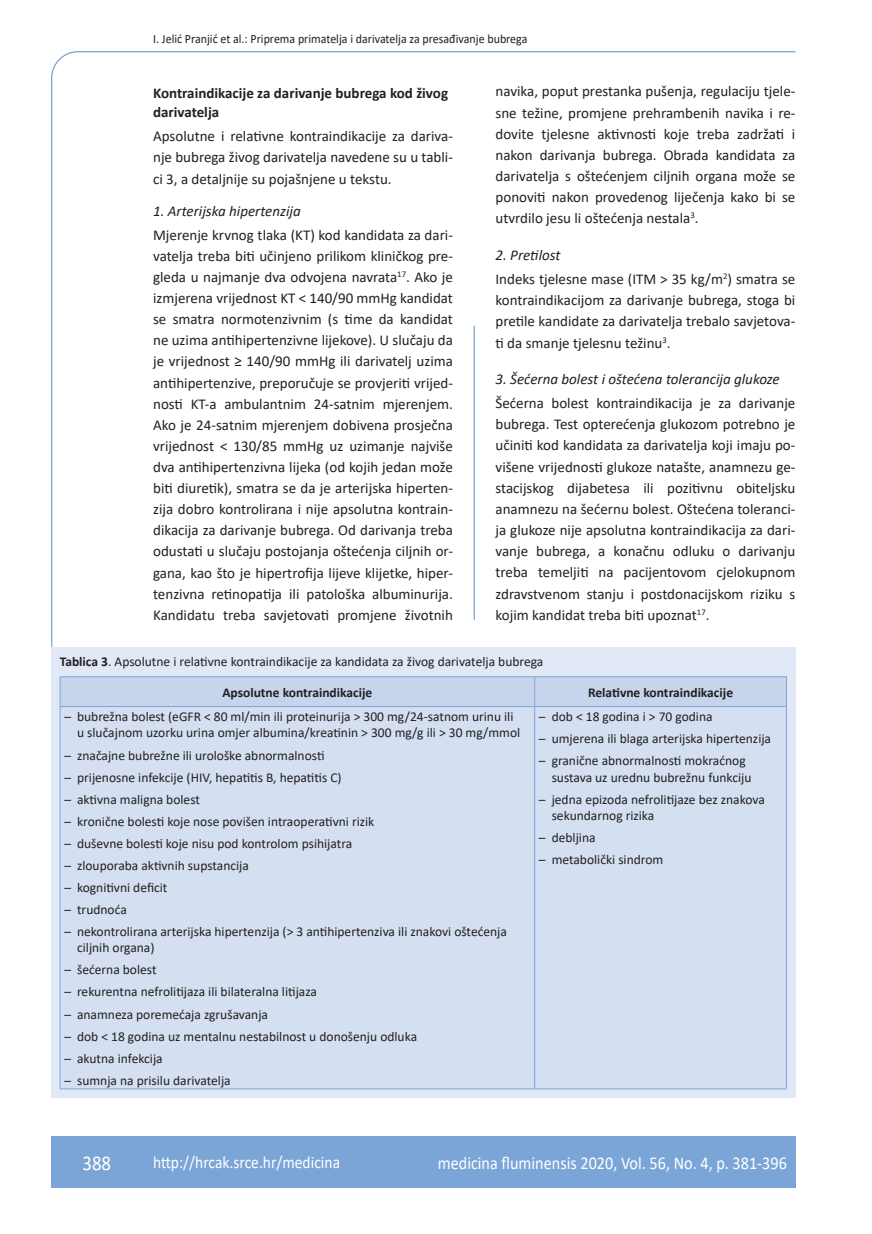
<style>
.page{position:relative;width:872px;height:1234px;background:#fff}
.page>*{position:absolute;margin:0;border:0;box-sizing:border-box;transform-origin:0 0}
.t1{font:21px "Calibri";color:#fff;scale:.9 1}
.t2{font:18px "Calibri";color:#fff;scale:.9 1}
.t3{font:17.25px "Calibri";color:#fff;scale:.9 1}
.osnovni_tekst{font:15px/21.1px "Calibri";color:#231f20;text-align:justify}
.podpodnaslov{font:italic 15px "Calibri";color:#231f20}
.podnaslov{font:700 15px/19.6px "Calibri";color:#231f20}
.tablica{font:13.5px/16.5px "Calibri";color:#231f20}
.potpis_slika{font:13.5px "Calibri";color:#231f20}
.tablica-2{font:700 13.5px "Calibri";color:#231f20}
.glava{font:12.75px "Calibri";color:#231f20;scale:.94 1}
.s1{font-weight:700}
</style>
<div class="page">
<svg style="left:51px;top:51px;width:745px;height:597px"></svg>
<hr style="left:473px;top:325px;width:2px;height:294px;background:#7ca5d7">
<div style="left:51px;top:1135px;width:744px;height:51px;background:#7ca5d7"></div>
<div style="left:51px;top:647px;width:744px;height:450px;background:#e1e9f6"></div>
<div style="left:61px;top:707px;width:725px;height:381px;background:#d4dff1"></div>
<svg style="left:60px;top:676px;width:727px;height:30px;background:#c3d3eb"></svg>
<hr style="left:60px;top:706px;width:474px;height:1px;background:#7ca5d7">
<hr style="left:60px;top:706px;width:1px;height:382px;background:#7ca5d7">
<hr style="left:534px;top:706px;width:253px;height:1px;background:#7ca5d7">
<hr style="left:534px;top:706px;width:1px;height:382px;background:#7ca5d7">
<hr style="left:786px;top:706px;width:1px;height:382px;background:#7ca5d7">
<hr style="left:60px;top:1088px;width:474px;height:1px;background:#7ca5d7">
<hr style="left:534px;top:1088px;width:253px;height:1px;background:#7ca5d7">
<p class="glava" style="left:153px;top:29px;width:400px">I. Jelić Pranjić et al.: Priprema primatelja i darivatelja za presađivanje bubrega</p>
<p class="osnovni_tekst" style="left:495px;top:80px;width:301px">navika, poput prestanka pušenja, regulaciju tjele&shy;sne težine, promjene prehrambenih navika i re&shy;dovite tjelesne aktivnosti koje treba zadržati i nakon darivanja bubrega. Obrada kandidata za darivatelja s oštećenjem ciljnih organa može se ponoviti nakon provedenog liječenja kako bi se utvrdilo jesu li oštećenja nestala<sup>3</sup>.</p>
<p class="podpodnaslov" style="left:495px;top:244px;width:66px">2. Pretilost</p>
<p class="osnovni_tekst" style="left:495px;top:268px;width:301px">Indeks tjelesne mase (ITM &gt; 35 kg/m<sup>2</sup>) smatra se kontraindikacijom za darivanje bubrega, stoga bi pretile kandidate za darivatelja trebalo savjetova&shy;ti da smanje tjelesnu težinu<sup>3</sup>.</p>
<p class="podpodnaslov" style="left:495px;top:369px;width:286px">3. Šećerna bolest i oštećena tolerancija glukoze</p>
<p class="osnovni_tekst" style="left:495px;top:392px;width:301px">Šećerna bolest kontraindikacija je za darivanje bubrega. Test opterećenja glukozom potrebno je učiniti kod kandidata za darivatelja koji imaju po&shy;višene vrijednosti glukoze natašte, anamnezu ge&shy;stacijskog dijabetesa ili pozitivnu obiteljsku anamnezu na šećernu bolest. Oštećena toleranci&shy;ja glukoze nije apsolutna kontraindikacija za dari&shy;vanje bubrega, a konačnu odluku o darivanju treba temeljiti na pacijentovom cjelokupnom zdravstvenom stanju i postdonacijskom riziku s kojim kandidat treba biti upoznat<sup>17</sup>.</p>
<p class="potpis_slika" style="left:60px;top:652px;width:485px"><span class="s1">Tablica 3</span>. Apsolutne i relativne kontraindikacije za kandidata za živog darivatelja bubrega</p>
<p class="tablica-2" style="left:222px;top:682px;width:151px">Apsolutne kontraindikacije</p>
<p class="tablica-2" style="left:588px;top:682px;width:147px">Relativne kontraindikacije</p>
<p class="tablica" style="left:77px;top:707px;width:444px;text-indent:-13px">– bubrežna bolest (eGFR &lt; 80 ml/min ili proteinurija &gt; 300 mg/24-satnom urinu ili u slučajnom uzorku urina omjer albumina/kreatinin &gt; 300 mg/g ili &gt; 30 mg/mmol</p>
<p class="tablica" style="left:64px;top:746px;width:262px">– značajne bubrežne ili urološke abnormalnosti</p>
<p class="tablica" style="left:64px;top:768px;width:279px">– prijenosne infekcije (HIV, hepatitis B, hepatitis C)</p>
<p class="tablica" style="left:64px;top:790px;width:137px">– aktivna maligna bolest</p>
<p class="tablica" style="left:64px;top:812px;width:311px">– kronične bolesti koje nose povišen intraoperativni rizik</p>
<p class="tablica" style="left:64px;top:834px;width:289px">– duševne bolesti koje nisu pod kontrolom psihijatra</p>
<p class="tablica" style="left:64px;top:856px;width:186px">– zlouporaba aktivnih supstancija</p>
<p class="tablica" style="left:64px;top:878px;width:105px">– kognitivni deficit</p>
<p class="tablica" style="left:64px;top:900px;width:64px">– trudnoća</p>
<p class="tablica" style="left:77px;top:922px;width:431px;text-indent:-13px">– nekontrolirana arterijska hipertenzija (&gt; 3 antihipertenziva ili znakovi oštećenja ciljnih organa)</p>
<p class="tablica" style="left:64px;top:961px;width:94px">– šećerna bolest</p>
<p class="tablica" style="left:64px;top:983px;width:254px">– rekurentna nefrolitijaza ili bilateralna litijaza</p>
<p class="tablica" style="left:64px;top:1005px;width:205px">– anamneza poremećaja zgrušavanja</p>
<p class="tablica" style="left:64px;top:1027px;width:354px">– dob &lt; 18 godina uz mentalnu nestabilnost u donošenju odluka</p>
<p class="tablica" style="left:64px;top:1049px;width:100px">– akutna infekcija</p>
<p class="tablica" style="left:64px;top:1071px;width:168px">– sumnja na prisilu darivatelja</p>
<p class="podnaslov" style="left:153px;top:83px;width:296px">Kontraindikacije za darivanje bubrega kod živog darivatelja</p>
<p class="osnovni_tekst" style="left:153px;top:125px;width:301px">Apsolutne i relativne kontraindikacije za dariva&shy;nje bubrega živog darivatelja navedene su u tabli&shy;ci 3, a detaljnije su pojašnjene u tekstu.</p>
<p class="podpodnaslov" style="left:153px;top:200px;width:149px">1. Arterijska hipertenzija</p>
<p class="osnovni_tekst" style="left:153px;top:224px;width:301px">Mjerenje krvnog tlaka (KT) kod kandidata za dari&shy;vatelja treba biti učinjeno prilikom kliničkog pre&shy;gleda u najmanje dva odvojena navrata<sup>17</sup>. Ako je izmjerena vrijednost KT &lt; 140/90 mmHg kandidat se smatra normotenzivnim (s time da kandidat ne uzima antihipertenzivne lijekove). U slučaju da je vrijednost ≥ 140/90 mmHg ili darivatelj uzima antihipertenzive, preporučuje se provjeriti vrijed&shy;nosti KT-a ambulantnim 24-satnim mjerenjem.<br>Ako je 24-satnim mjerenjem dobivena prosječna vrijednost &lt; 130/85 mmHg uz uzimanje najviše dva antihipertenzivna lijeka (od kojih jedan može biti diuretik), smatra se da je arterijska hiperten&shy;zija dobro kontrolirana i nije apsolutna kontrain&shy;dikacija za darivanje bubrega. Od darivanja treba odustati u slučaju postojanja oštećenja ciljnih or&shy;gana, kao što je hipertrofija lijeve klijetke, hiper&shy;tenzivna retinopatija ili patološka albuminurija.<br>Kandidatu treba savjetovati promjene životnih</p>
<p class="tablica" style="left:539px;top:707px;width:175px">– dob &lt; 18 godina i &gt; 70 godina</p>
<p class="tablica" style="left:539px;top:729px;width:234px">– umjerena ili blaga arterijska hipertenzija</p>
<p class="tablica" style="left:551px;top:751px;width:201px;text-indent:-13px">– granične abnormalnosti mokraćnog sustava uz urednu bubrežnu funkciju</p>
<p class="tablica" style="left:551px;top:790px;width:215px;text-indent:-13px">– jedna epizoda nefrolitijaze bez znakova sekundarnog rizika</p>
<p class="tablica" style="left:539px;top:828px;width:58px">– debljina</p>
<p class="tablica" style="left:539px;top:850px;width:126px">– metabolički sindrom</p>
<p class="t1" style="left:82px;top:1147px;width:33px">388</p>
<p class="t3" style="left:153px;top:1149px;width:209px">http://hrcak.srce.hr/medicina</p>
<p class="t2" style="left:438px;top:1149px;width:389px">medicina fluminensis 2020, Vol. 56, No. 4, p. 381-396</p>
</div>
